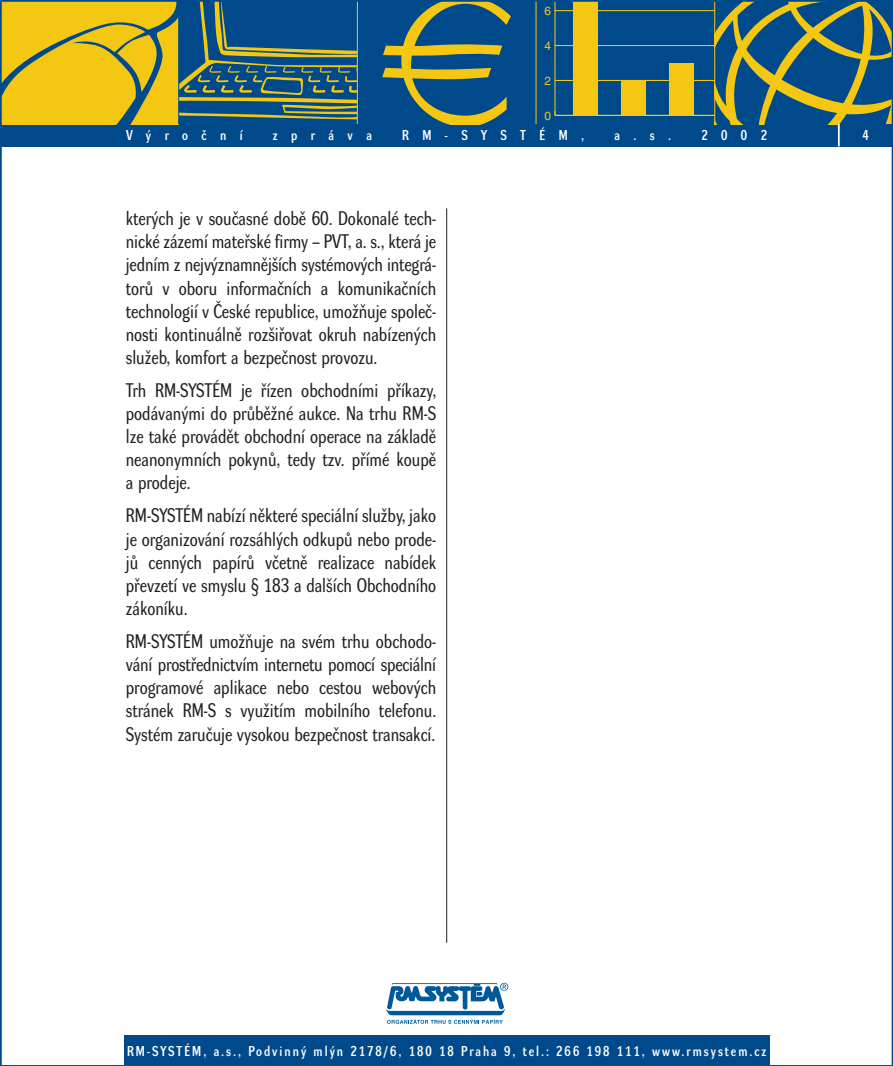
<style>
.page{position:relative;width:893px;height:1066px;background:#fff}
.page>*{position:absolute;margin:0;border:0;box-sizing:border-box;transform-origin:0 0}
.t1{font:19.25px/23.1px "Dynamo RMCE";color:#231f20;text-align:justify}
.t2{font:700 14px "Dynamo LMCE";letter-spacing:.145em;color:#fff}
.t3{font:700 14px "Dynamo LMCE";letter-spacing:.96em;color:#fff}
.t4{font:11.9px "Helvetica CE";color:#f3c712}
</style>
<div class="page">
<div style="left:0;top:124px;width:892px;height:22px;background:#004a8c"></div>
<svg style="left:3px;top:3px;width:354px;height:121px;background:#848e49"></svg>
<div style="left:357px;top:0;width:179px;height:124px;background:#004a8c"></div>
<svg style="left:382px;top:3px;width:129px;height:121px"></svg>
<div style="left:536px;top:0;width:178px;height:124px;background:#004a8c"></div>
<hr style="left:554px;top:0;width:1px;height:115px;background:#f3c712">
<hr style="left:555px;top:115px;width:159px;height:1px;background:#f3c712">
<hr style="left:555px;top:80px;width:159px;height:1px;background:#f3c712">
<hr style="left:555px;top:45px;width:159px;height:1px;background:#f3c712">
<hr style="left:555px;top:10px;width:159px;height:1px;background:#f3c712">
<div style="left:670px;top:63px;width:24px;height:52px;background:#f3c712"></div>
<div style="left:621px;top:80px;width:24px;height:35px;background:#f3c712"></div>
<div style="left:573px;top:0;width:24px;height:115px;background:#f3c712"></div>
<svg style="left:715px;top:3px;width:174px;height:121px;background:#476e67"></svg>
<div style="left:124px;top:1035px;width:645px;height:30px;background:#004a8c"></div>
<hr style="left:446px;top:208px;width:1px;height:735px;background:#231f20">
<svg style="left:386px;top:983px;width:122px;height:41px"></svg>
<hr style="left:178px;top:0;width:1px;height:124px;background:#004a8c">
<hr style="left:357px;top:0;width:1px;height:124px;background:#f3c712">
<hr style="left:535px;top:0;width:1px;height:124px;background:#f3c712">
<hr style="left:714px;top:0;width:1px;height:124px;background:#f3c712">
<hr style="left:837px;top:124px;width:2px;height:22px;background:#fff">
<p class="t4" style="left:544px;top:6px;width:8px">6</p>
<p class="t4" style="left:544px;top:41px;width:8px">4</p>
<p class="t4" style="left:544px;top:76px;width:8px">2</p>
<p class="t4" style="left:544px;top:111px;width:8px">0</p>
<p class="t2" style="left:126px;top:129px;width:118px">V˘roãní</p>
<p class="t2" style="left:273px;top:129px;width:100px">zpráva</p>
<p class="t3" style="left:402px;top:129px;width:184px">RM-SYSTÉM,</p>
<p class="t2" style="left:614px;top:129px;width:58px">a.s.</p>
<p class="t2" style="left:701px;top:129px;width:67px">2002</p>
<p class="t2" style="left:862px;top:129px;width:8px">4</p>
<p class="t1" style="left:126px;top:209px;width:312px">kter˘ch je v souãasné dobû 60. Dokonalé tech&shy;nické zázemí matefiské firmy – PVT, a. s., která je jedním z nejv˘znamnûj‰ích systémov˘ch integrá&shy;torÛ v oboru informaãních a komunikaãních technologií v âeské republice, umoÏÀuje spoleã&shy;nosti kontinuálnû roz‰ifiovat okruh nabízen˘ch sluÏeb, komfort a bezpeãnost provozu.</p>
<p class="t1" style="left:126px;top:380px;width:312px">Trh RM-SYSTÉM je fiízen obchodními pfiíkazy, podávan˘mi do prÛbûÏné aukce. Na trhu RM-S lze také provádût obchodní operace na základû neanonymních pokynÛ, tedy tzv. pfiímé koupû a prodeje.</p>
<p class="t1" style="left:126px;top:506px;width:312px">RM-SYSTÉM nabízí nûkteré speciální sluÏby, jako je organizování rozsáhl˘ch odkupÛ nebo prode&shy;jÛ cenn˘ch papírÛ vãetnû realizace nabídek pfievzetí ve smyslu § 183 a dal‰ích Obchodního zákoníku.</p>
<p class="t1" style="left:126px;top:631px;width:312px">RM-SYSTÉM umoÏÀuje na svém trhu obchodo&shy;vání prostfiednictvím internetu pomocí speciální programové aplikace nebo cestou webov˘ch stránek RM-S s vyuÏitím mobilního telefonu.<br>Systém zaruãuje vysokou bezpeãnost transakcí.</p>
<p class="t2" style="left:127px;top:1045px;width:640px">RM-SYSTÉM, a.s., Podvinn˘ ml˘n 2178/6, 180 18 Praha 9, tel.: 266 198 111, www.rmsystem.cz</p>
</div>
